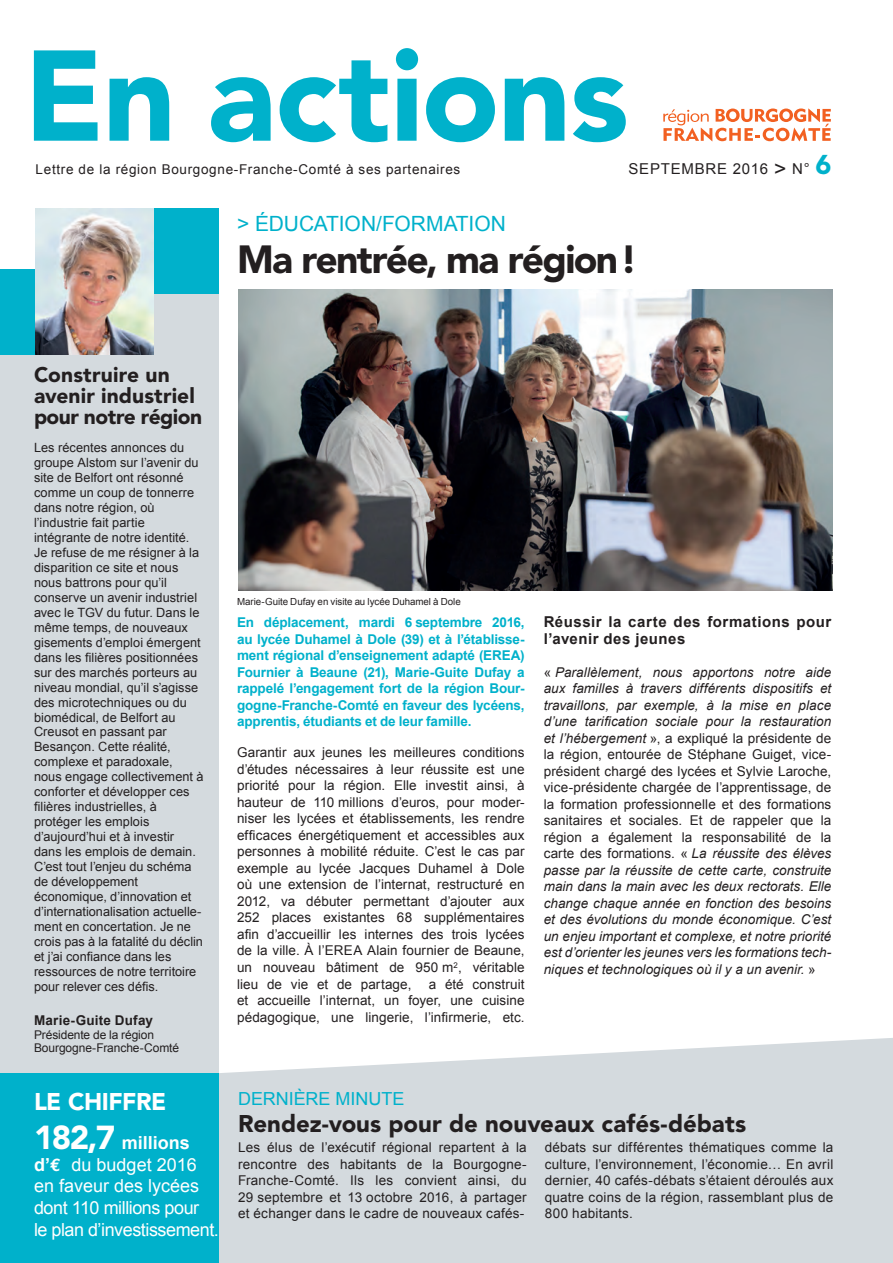
<style>
.page{position:relative;width:893px;height:1263px;background:#fff}
.page>*{position:absolute;margin:0;border:0;box-sizing:border-box;transform-origin:0 0}
.t1{font:900 127.5px "Avenir LT Std";letter-spacing:-.01em;color:#00b1cb}
.t2{font:900 39px "Avenir LT Std";letter-spacing:-.045em;color:#231f20}
.t3{font:900 24px "Avenir LT Std";color:#231f20}
.t4{font:900 24px "Avenir LT Std";letter-spacing:-.02em;color:#fff}
.t5{font:900 21px/21px "Avenir LT Std";color:#231f20}
.t6{font:21px "Arial";letter-spacing:-.005em;color:#00b1cb}
.t7{font:18px/21.6px "Arial";letter-spacing:-.025em;color:#fff}
.t8{font:18px "Arial";color:#00b1cb}
.t9{font:700 15px/16.5px "Arial";letter-spacing:.035em;color:#231f20}
.t10{font:15px "Arial";letter-spacing:.05em;color:#231f20}
.t11{font:13.5px/16.5px "Arial";letter-spacing:.015em;color:#231f20;text-align:justify}
.t12{font:italic 13.5px/16.5px "Arial";color:#231f20;text-align:justify}
.t13{font:700 13.5px/16.5px "Arial";letter-spacing:-.01em;color:#00b1cb;text-align:justify}
.t14{font:13.5px "Arial";letter-spacing:.05em;color:#231f20}
.t15{font:700 13.5px "Arial";letter-spacing:.015em;color:#231f20}
.t16{font:12.75px/15px "Arial";letter-spacing:.005em;color:#231f20}
.t17{font:12px/13.5px "Arial";letter-spacing:-.01em;color:#231f20}
.t18{font:9.75px "Arial";letter-spacing:-.005em;color:#231f20}
.s1{font-size:21px}
.s2{font-family:"Avenir LT Std";font-weight:900;font-size:27px;color:#00b1cb}
.s3{font-family:"Avenir LT Std";font-weight:900;font-size:33px}
.s4{font-weight:700}
.s5{font-family:"Euro Mono";font-weight:700}
.s6{font-style:normal}
</style>
<div class="page">
<svg style="left:219px;top:1038px;width:674px;height:225px;background:#d7dce0"></svg>
<div style="left:0;top:282px;width:219px;height:825px;background:#d4dade"></div>
<img style="left:238px;top:289px;width:594px;height:302px">
<div style="left:0;top:1073px;width:219px;height:190px;background:#00b1cb"></div>
<div style="left:138px;top:209px;width:81px;height:85px;background:#00b1cb"></div>
<div style="left:0;top:269px;width:94px;height:85px;background:#00b1cb"></div>
<img style="left:35px;top:209px;width:119px;height:145px">
<svg style="left:663px;top:108px;width:168px;height:33px"></svg>
<h1 class="t1" style="left:24px;top:19px;width:606px">En actions</h1>
<p class="t14" style="left:36px;top:161px;width:426px">Lettre de la région Bourgogne-Franche-Comté à ses partenaires</p>
<p class="t10" style="left:628px;top:159px;width:204px">SEPTEMBRE 2016 <span class="s1">&gt;</span> N° <span class="s2">6</span></p>
<h3 class="t6" style="left:237px;top:210px;width:270px">&gt; ÉDUCATION/FORMATION</h3>
<h2 class="t2" style="left:237px;top:236px;width:402px">Ma rentrée, ma région!</h2>
<h3 class="t5" style="left:34px;top:364px;width:170px">Construire un avenir industriel pour notre région</h3>
<p class="t16" style="left:34px;top:440px;width:171px">Les récentes annonces du groupe Alstom sur l’avenir du site de Belfort ont résonné comme un coup de tonnerre dans notre région, où l’industrie fait partie intégrante de notre identité.<br>Je refuse de me résigner à la disparition ce site et nous nous battrons pour qu’il conserve un avenir industriel avec le TGV du futur. Dans le même temps, de nouveaux gisements d’emploi émergent dans les filières positionnées sur des marchés porteurs au niveau mondial, qu’il s’agisse des microtechniques ou du biomédical, de Belfort au<br>Creusot en passant par<br>Besançon. Cette réalité, complexe et paradoxale, nous engage collectivement à conforter et développer ces filières industrielles, à protéger les emplois d’aujourd’hui et à investir dans les emplois de demain.<br>C’est tout l’enjeu du schéma de développement économique, d’innovation et d’internationalisation actuelle&shy;ment en concertation. Je ne crois pas à la fatalité du déclin et j’ai confiance dans les ressources de notre territoire pour relever ces défis.</p>
<p class="t15" style="left:34px;top:1012px;width:120px">Marie-Guite Dufay</p>
<p class="t17" style="left:34px;top:1028px;width:147px">Présidente de la région<br>Bourgogne-Franche-Comté</p>
<h3 class="t4" style="left:34px;top:1087px;width:134px">LE CHIFFRE</h3>
<h3 class="t7" style="left:34px;top:1132px;width:186px"><span class="s3">182,7</span> <span class="s4">millions d’</span><span class="s5">e</span> du budget 2016 en faveur des lycées dont 110 millions pour<br>le plan d’investissement.</h3>
<p class="t18" style="left:237px;top:595px;width:225px">Marie-Guite Dufay en visite au lycée Duhamel à Dole</p>
<p class="t13" style="left:237px;top:614px;width:289px">En déplacement, mardi 6 septembre 2016, au lycée Duhamel à Dole (39) et à l’établisse&shy;ment régional d’enseignement adapté (EREA)<br>Fournier à Beaune (21), Marie-Guite Dufay a rappelé l’engagement fort de la région Bour&shy;gogne-Franche-Comté en faveur des lycéens, apprentis, étudiants et de leur famille.</p>
<p class="t11" style="left:237px;top:745px;width:289px">Garantir aux jeunes les meilleures conditions d’études nécessaires à leur réussite est une priorité pour la région. Elle investit ainsi, à hauteur de 110 millions d’euros, pour moder&shy;niser les lycées et établissements, les rendre efficaces énergétiquement et accessibles aux personnes à mobilité réduite. C’est le cas par exemple au lycée Jacques Duhamel à Dole où une extension de l’internat, restructuré en 2012, va débuter permettant d’ajouter aux 252 places existantes 68 supplémentaires afin d’accueillir les internes des trois lycées de la ville. À l’EREA Alain fournier de Beaune, un nouveau bâtiment de 950 m<sup>2</sup>, véritable lieu de vie et de partage,</p>
<p class="t11" style="left:237px;top:976px;width:289px;text-indent:192px">a été construit et accueille l’internat, un foyer, une cuisine pédagogique, une lingerie, l’infirmerie, etc.</p>
<p class="t9" style="left:544px;top:614px;width:289px">Réussir la carte des formations pour l’avenir des jeunes</p>
<p class="t12" style="left:544px;top:664px;width:289px"><span class="s6">«</span> Parallèlement, nous apportons notre aide aux familles à travers différents dispositifs et travaillons, par exemple, à la mise en place d’une tarification sociale pour la restauration et l’hébergement <span class="s6">», a expliqué la présidente de la région, entourée de Stéphane Guiget, vice&shy;président chargé des lycées et Sylvie Laroche, vice-présidente chargée de l’apprentissage, de la formation professionnelle et des formations sanitaires et sociales. Et de rappeler que la région a également la responsabilité de la carte des formations. «</span> La réussite des élèves passe par la réussite de cette carte, construite main dans la main avec les deux rectorats. Elle change chaque année en fonction des besoins et des évolutions du monde économique. C’est un enjeu important et complexe, et notre priorité est d’orienter les jeunes vers les formations tech&shy;niques et technologiques où il y a un avenir. <span class="s6">»</span></p>
<h3 class="t8" style="left:238px;top:1086px;width:168px">DERNIÈRE MINUTE</h3>
<h3 class="t3" style="left:238px;top:1109px;width:510px">Rendez-vous pour de nouveaux cafés-débats</h3>
<p class="t11" style="left:238px;top:1139px;width:290px">Les élus de l’exécutif régional repartent à la rencontre des habitants de la Bourgogne-Franche-Comté. Ils les convient ainsi, du 29 septembre et 13 octobre 2016, à partager et échanger dans le cadre de nouveaux cafés-</p>
<p class="t11" style="left:545px;top:1139px;width:290px">débats sur différentes thématiques comme la culture, l’environnement, l’économie… En avril dernier, 40 cafés-débats s’étaient déroulés aux quatre coins de la région, rassemblant plus de 800 habitants.</p>
</div>
